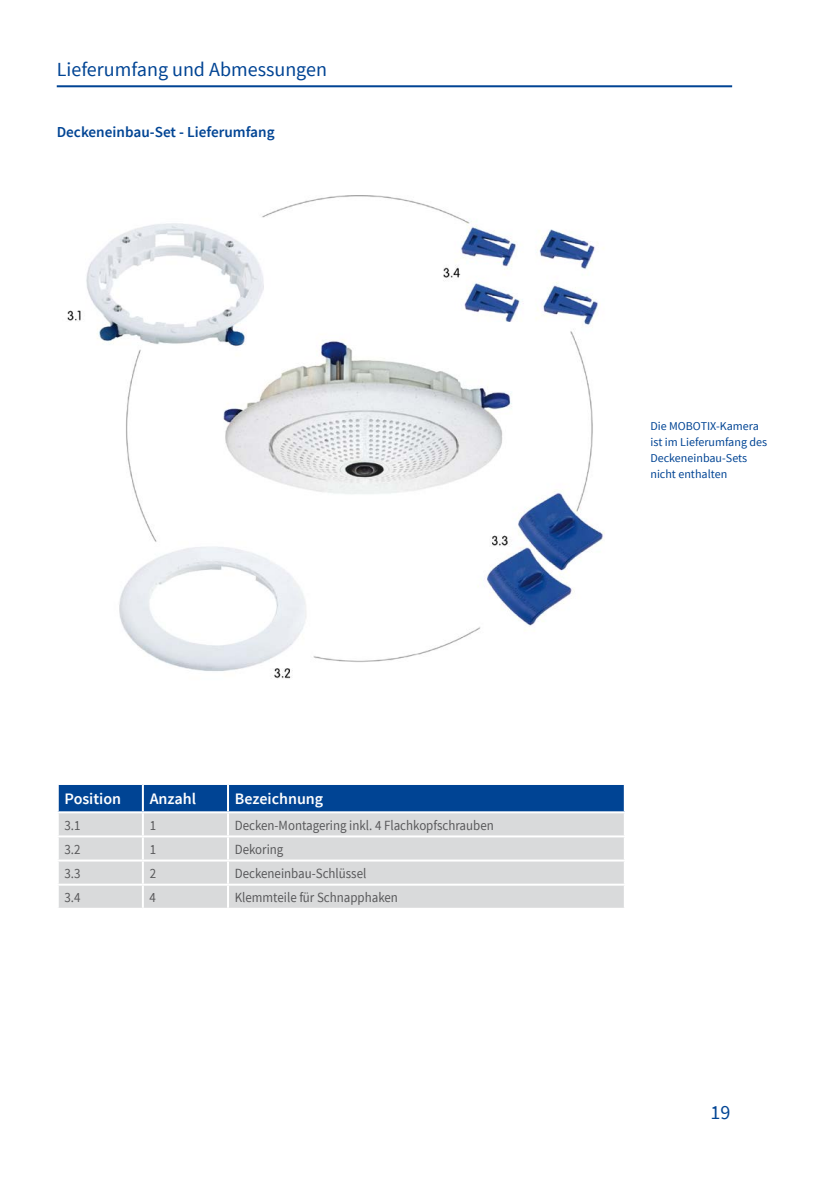
<style>
.page{position:relative;width:840px;height:1191px;background:#fff}
.page>*{position:absolute;margin:0;border:0;box-sizing:border-box;transform-origin:0 0}
.t1{font:20px "Source Sans Pro";color:#004494}
.t2{font:600 16px "Source Sans Pro";color:#fff}
.t3{font:600 15.2px "Source Sans Pro";color:#004494}
.t4{font:14px "Source Sans Pro";color:#58585a;scale:.92 1}
.t5{font:12px/16px "Source Sans Pro";color:#004494}
</style>
<div class="page">
<hr style="left:57px;top:85px;width:674px;height:2px;background:#004494">
<div style="left:59px;top:785px;width:564px;height:26px;background:#004494"></div>
<div style="left:59px;top:813px;width:564px;height:94px;background:#d9dadb"></div>
<hr style="left:142px;top:785px;width:2px;height:26px;background:#fff">
<hr style="left:227px;top:785px;width:2px;height:26px;background:#fff">
<hr style="left:142px;top:813px;width:2px;height:22px;background:#fff">
<hr style="left:227px;top:813px;width:2px;height:22px;background:#fff">
<hr style="left:57px;top:835px;width:86px;height:2px;background:#fff">
<hr style="left:143px;top:835px;width:85px;height:2px;background:#fff">
<hr style="left:142px;top:837px;width:2px;height:22px;background:#fff">
<hr style="left:228px;top:835px;width:397px;height:2px;background:#fff">
<hr style="left:227px;top:837px;width:2px;height:22px;background:#fff">
<hr style="left:57px;top:859px;width:86px;height:2px;background:#fff">
<hr style="left:143px;top:859px;width:85px;height:2px;background:#fff">
<hr style="left:142px;top:861px;width:2px;height:22px;background:#fff">
<hr style="left:228px;top:859px;width:397px;height:2px;background:#fff">
<hr style="left:227px;top:861px;width:2px;height:22px;background:#fff">
<hr style="left:57px;top:883px;width:86px;height:2px;background:#fff">
<hr style="left:143px;top:883px;width:85px;height:2px;background:#fff">
<hr style="left:142px;top:885px;width:2px;height:22px;background:#fff">
<hr style="left:228px;top:883px;width:397px;height:2px;background:#fff">
<hr style="left:227px;top:885px;width:2px;height:22px;background:#fff">
<img style="left:67px;top:196px;width:538px;height:483px">
<h1 class="t1" style="left:57px;top:57px;width:271px">Lieferumfang und Abmessungen</h1>
<p class="t3" style="left:57px;top:123px;width:219px">Deckeneinbau-Set - Lieferumfang</p>
<p class="t2" style="left:64px;top:788px;width:58px">Position</p>
<p class="t2" style="left:150px;top:788px;width:48px">Anzahl</p>
<p class="t2" style="left:235px;top:788px;width:90px">Bezeichnung</p>
<p class="t4" style="left:64px;top:816px;width:19px">3.1</p>
<p class="t4" style="left:150px;top:816px;width:8px">1</p>
<p class="t4" style="left:235px;top:816px;width:283px">Decken-Montagering inkl. 4 Flachkopfschrauben</p>
<p class="t4" style="left:64px;top:840px;width:19px">3.2</p>
<p class="t4" style="left:150px;top:840px;width:8px">1</p>
<p class="t4" style="left:235px;top:840px;width:54px">Dekoring</p>
<p class="t4" style="left:64px;top:864px;width:19px">3.3</p>
<p class="t4" style="left:150px;top:864px;width:8px">2</p>
<p class="t4" style="left:235px;top:864px;width:144px">Deckeneinbau-Schlüssel</p>
<p class="t4" style="left:64px;top:888px;width:19px">3.4</p>
<p class="t4" style="left:149px;top:888px;width:8px">4</p>
<p class="t4" style="left:235px;top:888px;width:179px">Klemmteile für Schnapphaken</p>
<p class="t5" style="left:650px;top:418px;width:118px">Die MOBOTIX-Kamera ist im Lieferumfang des<br>Deckeneinbau-Sets nicht enthalten</p>
<h1 class="t1" style="left:710px;top:1099px;width:21px">19</h1>
</div>
